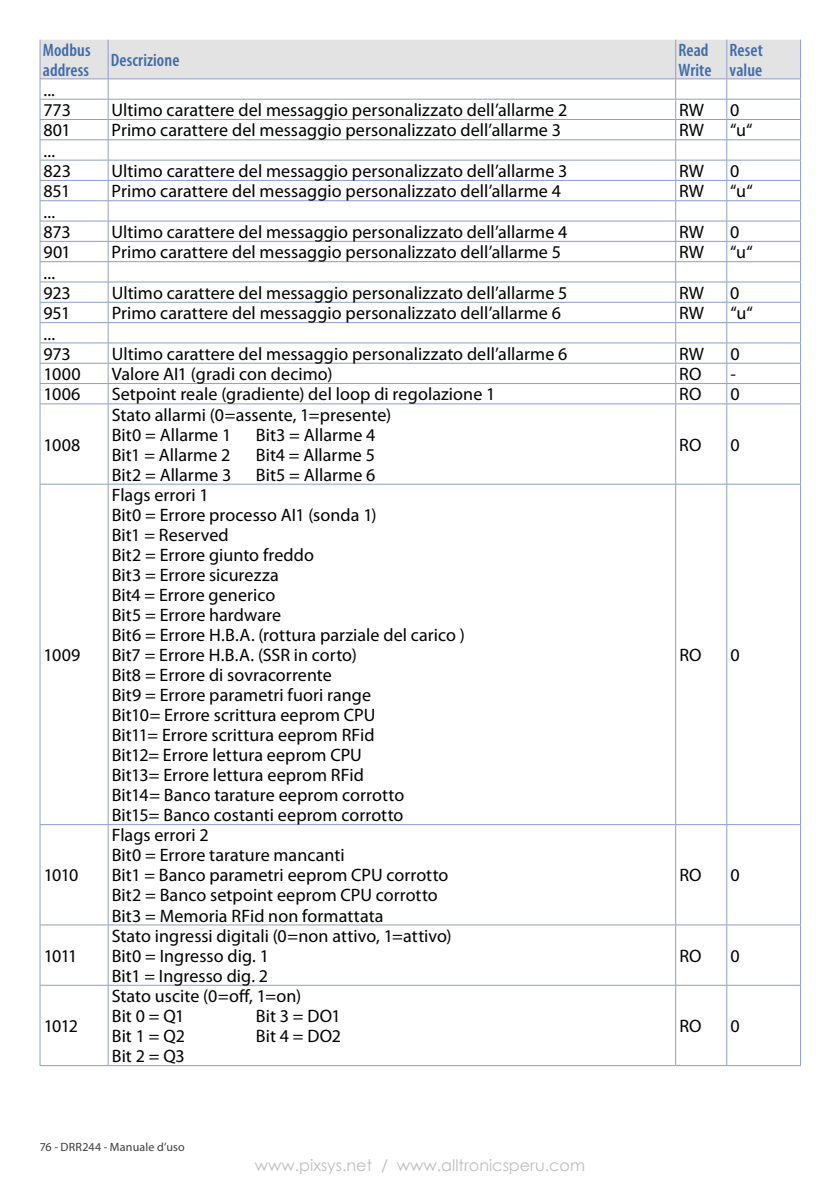
<style>
.page{position:relative;width:840px;height:1191px;background:#fff}
.page>*{position:absolute;margin:0;border:0;box-sizing:border-box;transform-origin:0 0}
.t1{font:18px/20px "Myriad Pro";letter-spacing:.005em;color:#000}
.t2{font:600 condensed 18px/20px "Myriad Pro";letter-spacing:.005em;color:#426ba9}
.t3{font:16px "Century Gothic";color:#bfbfbf}
.t4{font:12px "Myriad Pro";letter-spacing:.02em;color:#3c3c3b}
</style>
<div class="page">
<hr style="left:40px;top:824px;width:68px;height:1px;background:#8f9eca">
<hr style="left:40px;top:924px;width:68px;height:1px;background:#8f9eca">
<hr style="left:40px;top:985px;width:68px;height:1px;background:#8f9eca">
<hr style="left:40px;top:1065px;width:68px;height:1px;background:#8f9eca">
<hr style="left:108px;top:824px;width:567px;height:1px;background:#8f9eca">
<hr style="left:108px;top:924px;width:567px;height:1px;background:#8f9eca">
<hr style="left:108px;top:985px;width:567px;height:1px;background:#8f9eca">
<hr style="left:108px;top:1065px;width:567px;height:1px;background:#8f9eca">
<hr style="left:675px;top:824px;width:51px;height:1px;background:#8f9eca">
<hr style="left:675px;top:924px;width:51px;height:1px;background:#8f9eca">
<hr style="left:675px;top:985px;width:51px;height:1px;background:#8f9eca">
<hr style="left:675px;top:1065px;width:51px;height:1px;background:#8f9eca">
<hr style="left:726px;top:824px;width:74px;height:1px;background:#8f9eca">
<hr style="left:726px;top:924px;width:74px;height:1px;background:#8f9eca">
<hr style="left:726px;top:985px;width:74px;height:1px;background:#8f9eca">
<hr style="left:726px;top:1065px;width:74px;height:1px;background:#8f9eca">
<svg style="left:40px;top:40px;width:760px;height:363px"></svg>
<hr style="left:40px;top:403px;width:68px;height:1px;background:#8f9eca">
<hr style="left:40px;top:404px;width:1px;height:80px;background:#8f9eca">
<hr style="left:108px;top:403px;width:567px;height:1px;background:#8f9eca">
<hr style="left:108px;top:404px;width:1px;height:80px;background:#8f9eca">
<hr style="left:675px;top:403px;width:51px;height:1px;background:#8f9eca">
<hr style="left:675px;top:404px;width:1px;height:80px;background:#8f9eca">
<hr style="left:726px;top:403px;width:74px;height:1px;background:#8f9eca">
<hr style="left:726px;top:404px;width:1px;height:80px;background:#8f9eca">
<hr style="left:799px;top:404px;width:1px;height:80px;background:#8f9eca">
<hr style="left:40px;top:484px;width:68px;height:1px;background:#8f9eca">
<hr style="left:40px;top:484px;width:1px;height:340px;background:#8f9eca">
<hr style="left:40px;top:825px;width:1px;height:99px;background:#8f9eca">
<hr style="left:40px;top:925px;width:1px;height:60px;background:#8f9eca">
<hr style="left:40px;top:985px;width:1px;height:80px;background:#8f9eca">
<hr style="left:108px;top:484px;width:567px;height:1px;background:#8f9eca">
<hr style="left:108px;top:484px;width:1px;height:340px;background:#8f9eca">
<hr style="left:108px;top:825px;width:1px;height:99px;background:#8f9eca">
<hr style="left:108px;top:925px;width:1px;height:60px;background:#8f9eca">
<hr style="left:108px;top:985px;width:1px;height:80px;background:#8f9eca">
<hr style="left:675px;top:484px;width:51px;height:1px;background:#8f9eca">
<hr style="left:675px;top:484px;width:1px;height:340px;background:#8f9eca">
<hr style="left:675px;top:825px;width:1px;height:99px;background:#8f9eca">
<hr style="left:675px;top:925px;width:1px;height:60px;background:#8f9eca">
<hr style="left:675px;top:985px;width:1px;height:80px;background:#8f9eca">
<hr style="left:726px;top:484px;width:74px;height:1px;background:#8f9eca">
<hr style="left:726px;top:484px;width:1px;height:340px;background:#8f9eca">
<hr style="left:799px;top:484px;width:1px;height:340px;background:#8f9eca">
<hr style="left:726px;top:825px;width:1px;height:99px;background:#8f9eca">
<hr style="left:799px;top:825px;width:1px;height:99px;background:#8f9eca">
<hr style="left:726px;top:925px;width:1px;height:60px;background:#8f9eca">
<hr style="left:799px;top:925px;width:1px;height:60px;background:#8f9eca">
<hr style="left:726px;top:985px;width:1px;height:80px;background:#8f9eca">
<hr style="left:799px;top:985px;width:1px;height:80px;background:#8f9eca">
<hr style="left:40px;top:40px;width:1px;height:39px;background:#959bcc">
<hr style="left:40px;top:79px;width:68px;height:1px;background:#959bcc">
<hr style="left:108px;top:40px;width:1px;height:39px;background:#959bcc">
<hr style="left:108px;top:79px;width:567px;height:1px;background:#959bcc">
<hr style="left:675px;top:79px;width:51px;height:1px;background:#959bcc">
<hr style="left:726px;top:40px;width:1px;height:39px;background:#959bcc">
<hr style="left:799px;top:40px;width:1px;height:39px;background:#959bcc">
<hr style="left:726px;top:79px;width:74px;height:1px;background:#959bcc">
<p class="t2" style="left:43px;top:40px;width:49px">Modbus address</p>
<p class="t2" style="left:111px;top:50px;width:70px">Descrizione</p>
<p class="t2" style="left:678px;top:40px;width:34px">Read<br>Write</p>
<p class="t2" style="left:729px;top:40px;width:35px">Reset value</p>
<p class="t1" style="left:43px;top:80px;width:29px">...<br>773</p>
<p class="t1" style="left:111px;top:100px;width:457px">Ultimo carattere del messaggio personalizzato dell’allarme 2</p>
<p class="t1" style="left:678px;top:100px;width:26px">RW</p>
<p class="t1" style="left:729px;top:100px;width:11px">0</p>
<p class="t1" style="left:43px;top:121px;width:29px">801</p>
<p class="t1" style="left:111px;top:121px;width:450px">Primo carattere del messaggio personalizzato dell’allarme 3</p>
<p class="t1" style="left:678px;top:121px;width:26px">RW</p>
<p class="t1" style="left:729px;top:121px;width:24px">“u“</p>
<p class="t1" style="left:43px;top:141px;width:29px">...<br>823</p>
<p class="t1" style="left:111px;top:161px;width:457px">Ultimo carattere del messaggio personalizzato dell’allarme 3</p>
<p class="t1" style="left:678px;top:161px;width:26px">RW</p>
<p class="t1" style="left:729px;top:161px;width:11px">0</p>
<p class="t1" style="left:43px;top:182px;width:28px">851</p>
<p class="t1" style="left:111px;top:182px;width:450px">Primo carattere del messaggio personalizzato dell’allarme 4</p>
<p class="t1" style="left:678px;top:182px;width:26px">RW</p>
<p class="t1" style="left:729px;top:182px;width:24px">“u“</p>
<p class="t1" style="left:43px;top:202px;width:29px">...<br>873</p>
<p class="t1" style="left:112px;top:222px;width:457px">Ultimo carattere del messaggio personalizzato dell’allarme 4</p>
<p class="t1" style="left:678px;top:222px;width:26px">RW</p>
<p class="t1" style="left:729px;top:222px;width:11px">0</p>
<p class="t1" style="left:43px;top:242px;width:29px">901</p>
<p class="t1" style="left:112px;top:242px;width:450px">Primo carattere del messaggio personalizzato dell’allarme 5</p>
<p class="t1" style="left:678px;top:242px;width:26px">RW</p>
<p class="t1" style="left:729px;top:242px;width:24px">“u“</p>
<p class="t1" style="left:44px;top:263px;width:29px">...<br>923</p>
<p class="t1" style="left:112px;top:283px;width:457px">Ultimo carattere del messaggio personalizzato dell’allarme 5</p>
<p class="t1" style="left:678px;top:283px;width:26px">RW</p>
<p class="t1" style="left:730px;top:283px;width:11px">0</p>
<p class="t1" style="left:44px;top:303px;width:28px">951</p>
<p class="t1" style="left:112px;top:303px;width:450px">Primo carattere del messaggio personalizzato dell’allarme 6</p>
<p class="t1" style="left:678px;top:303px;width:26px">RW</p>
<p class="t1" style="left:730px;top:303px;width:24px">“u“</p>
<p class="t1" style="left:44px;top:323px;width:29px">...<br>973</p>
<p class="t1" style="left:112px;top:344px;width:457px">Ultimo carattere del messaggio personalizzato dell’allarme 6</p>
<p class="t1" style="left:679px;top:344px;width:26px">RW</p>
<p class="t1" style="left:730px;top:344px;width:11px">0</p>
<p class="t1" style="left:44px;top:364px;width:38px">1000</p>
<p class="t1" style="left:112px;top:364px;width:222px">Valore AI1 (gradi con decimo)</p>
<p class="t1" style="left:679px;top:364px;width:24px">RO</p>
<p class="t1" style="left:730px;top:364px;width:7px">-</p>
<p class="t1" style="left:44px;top:385px;width:38px">1006</p>
<p class="t1" style="left:112px;top:385px;width:385px">Setpoint reale (gradiente) del loop di regolazione 1</p>
<p class="t1" style="left:679px;top:385px;width:24px">RO</p>
<p class="t1" style="left:730px;top:385px;width:11px">0</p>
<p class="t1" style="left:44px;top:435px;width:38px">1008</p>
<p class="t1" style="left:112px;top:405px;width:281px">Stato allarmi (0=assente, 1=presente)<br>Bit0 = Allarme 1</p>
<p class="t1" style="left:256px;top:425px;width:121px">Bit3 = Allarme 4</p>
<p class="t1" style="left:679px;top:435px;width:24px">RO</p>
<p class="t1" style="left:730px;top:435px;width:11px">0</p>
<p class="t1" style="left:112px;top:445px;width:120px">Bit1 = Allarme 2</p>
<p class="t1" style="left:256px;top:445px;width:120px">Bit4 = Allarme 5</p>
<p class="t1" style="left:112px;top:465px;width:121px">Bit2 = Allarme 3</p>
<p class="t1" style="left:256px;top:465px;width:121px">Bit5 = Allarme 6</p>
<p class="t1" style="left:44px;top:645px;width:38px">1009</p>
<p class="t1" style="left:44px;top:865px;width:36px">1010</p>
<p class="t1" style="left:44px;top:946px;width:35px">1011</p>
<p class="t1" style="left:44px;top:1016px;width:36px">1012</p>
<p class="t1" style="left:112px;top:485px;width:354px">Flags errori 1<br>Bit0 = Errore processo AI1 (sonda 1)<br>Bit1 = Reserved<br>Bit2 = Errore giunto freddo<br>Bit3 = Errore sicurezza<br>Bit4 = Errore generico<br>Bit5 = Errore hardware<br>Bit6 = Errore H.B.A. (rottura parziale del carico )<br>Bit7 = Errore H.B.A. (SSR in corto)<br>Bit8 = Errore di sovracorrente<br>Bit9 = Errore parametri fuori range<br>Bit10= Errore scrittura eeprom CPU<br>Bit11= Errore scrittura eeprom RFid<br>Bit12= Errore lettura eeprom CPU<br>Bit13= Errore lettura eeprom RFid<br>Bit14= Banco tarature eeprom corrotto<br>Bit15= Banco costanti eeprom corrotto</p>
<p class="t1" style="left:112px;top:825px;width:338px">Flags errori 2<br>Bit0 = Errore tarature mancanti<br>Bit1 = Banco parametri eeprom CPU corrotto<br>Bit2 = Banco setpoint eeprom CPU corrotto<br>Bit3 = Memoria RFid non formattata</p>
<p class="t1" style="left:112px;top:926px;width:341px">Stato ingressi digitali (0=non attivo, 1=attivo)<br>Bit0 = Ingresso dig. 1<br>Bit1 = Ingresso dig. 2</p>
<p class="t1" style="left:112px;top:986px;width:191px">Stato uscite (0=off, 1=on)<br>Bit 0 = Q1</p>
<p class="t1" style="left:256px;top:1006px;width:86px">Bit 3 = DO1</p>
<p class="t1" style="left:112px;top:1026px;width:75px">Bit 1 = Q2</p>
<p class="t1" style="left:256px;top:1026px;width:86px">Bit 4 = DO2</p>
<p class="t1" style="left:112px;top:1046px;width:74px">Bit 2 = Q3</p>
<p class="t4" style="left:40px;top:1140px;width:147px">76 - DRR244 - Manuale d’uso</p>
<p class="t3" style="left:255px;top:1154px;width:331px">www.pixsys.net / www.alltronicsperu.com</p>
<p class="t1" style="left:679px;top:645px;width:24px">RO</p>
<p class="t1" style="left:730px;top:645px;width:11px">0</p>
<p class="t1" style="left:679px;top:865px;width:24px">RO</p>
<p class="t1" style="left:730px;top:865px;width:11px">0</p>
<p class="t1" style="left:679px;top:946px;width:24px">RO</p>
<p class="t1" style="left:730px;top:946px;width:11px">0</p>
<p class="t1" style="left:679px;top:1016px;width:24px">RO</p>
<p class="t1" style="left:730px;top:1016px;width:11px">0</p>
</div>
